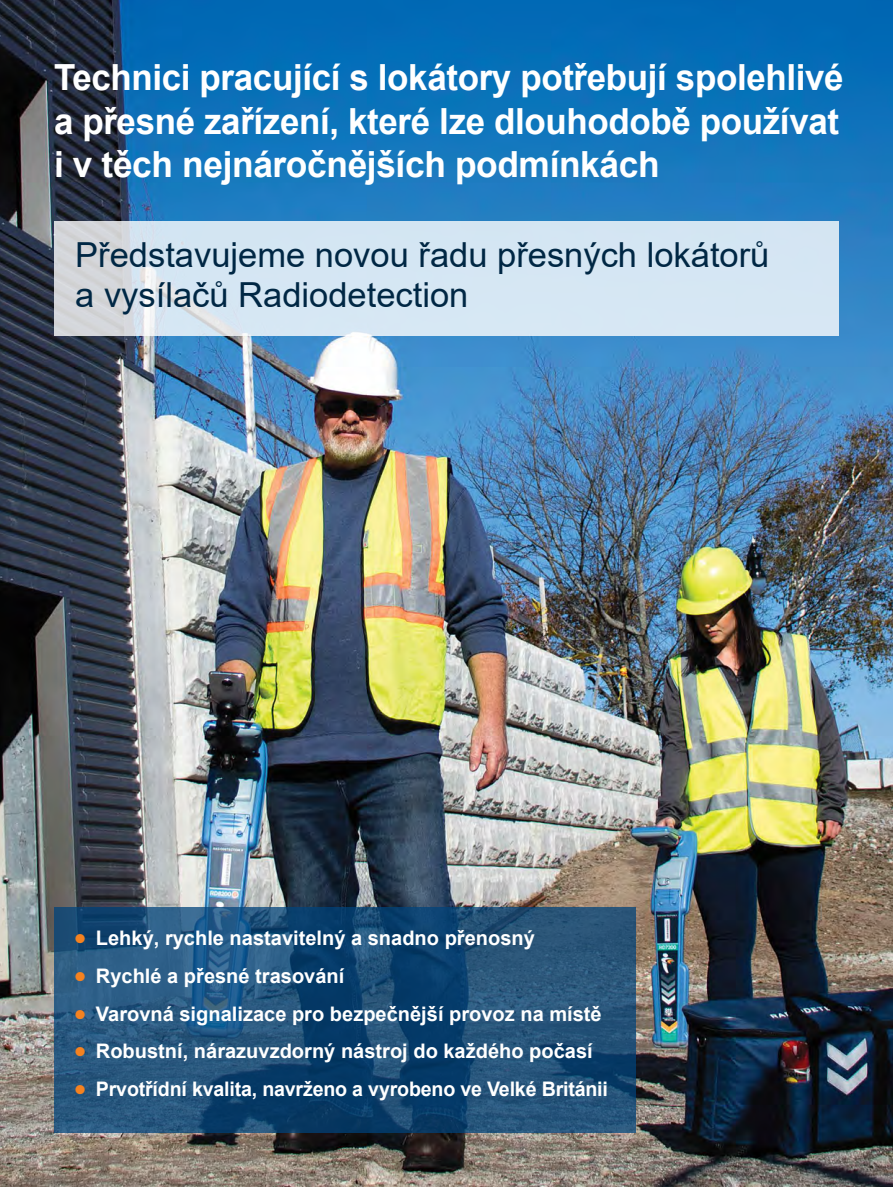
<style>
.page{position:relative;width:893px;height:1187px;background:#fff}
.page>*{position:absolute;margin:0;border:0;box-sizing:border-box;transform-origin:0 0}
.t1{font:700 36px/43.5px "Arial";letter-spacing:-.01em;color:#fff}
.t2{font:34.5px/40.5px "Arial";color:#002744}
.t3{font:700 20.1px "Arial";color:#fff}
.s1{color:#f58220}
</style>
<div class="page">
<img style="left:0;top:0;width:893px;height:1186px">
<svg style="left:54px;top:221px;width:785px;height:115px;background:#d5e4f0"></svg>
<svg style="left:54px;top:907px;width:581px;height:225px;background:#1d4e77"></svg>
<h1 class="t1" style="left:54px;top:56px;width:791px">Technici pracující s lokátory potřebují spolehlivé a přesné zařízení, které lze dlouhodobě používat i v těch nejnáročnějších podmínkách</h1>
<h2 class="t2" style="left:75px;top:234px;width:696px">Představujeme novou řadu přesných lokátorů a vysílačů Radiodetection</h2>
<p class="t3" style="left:75px;top:923px;width:461px"><span class="s1">●</span> Lehký, rychle nastavitelný a snadno přenosný</p>
<p class="t3" style="left:75px;top:961px;width:271px"><span class="s1">●</span> Rychlé a přesné trasování</p>
<p class="t3" style="left:75px;top:999px;width:528px"><span class="s1">●</span> Varovná signalizace pro bezpečnější provoz na místě</p>
<p class="t3" style="left:75px;top:1036px;width:519px"><span class="s1">●</span> Robustní, nárazuvzdorný nástroj do každého počasí</p>
<p class="t3" style="left:75px;top:1074px;width:534px"><span class="s1">●</span> Prvotřídní kvalita, navrženo a vyrobeno ve Velké Británii</p>
</div>
